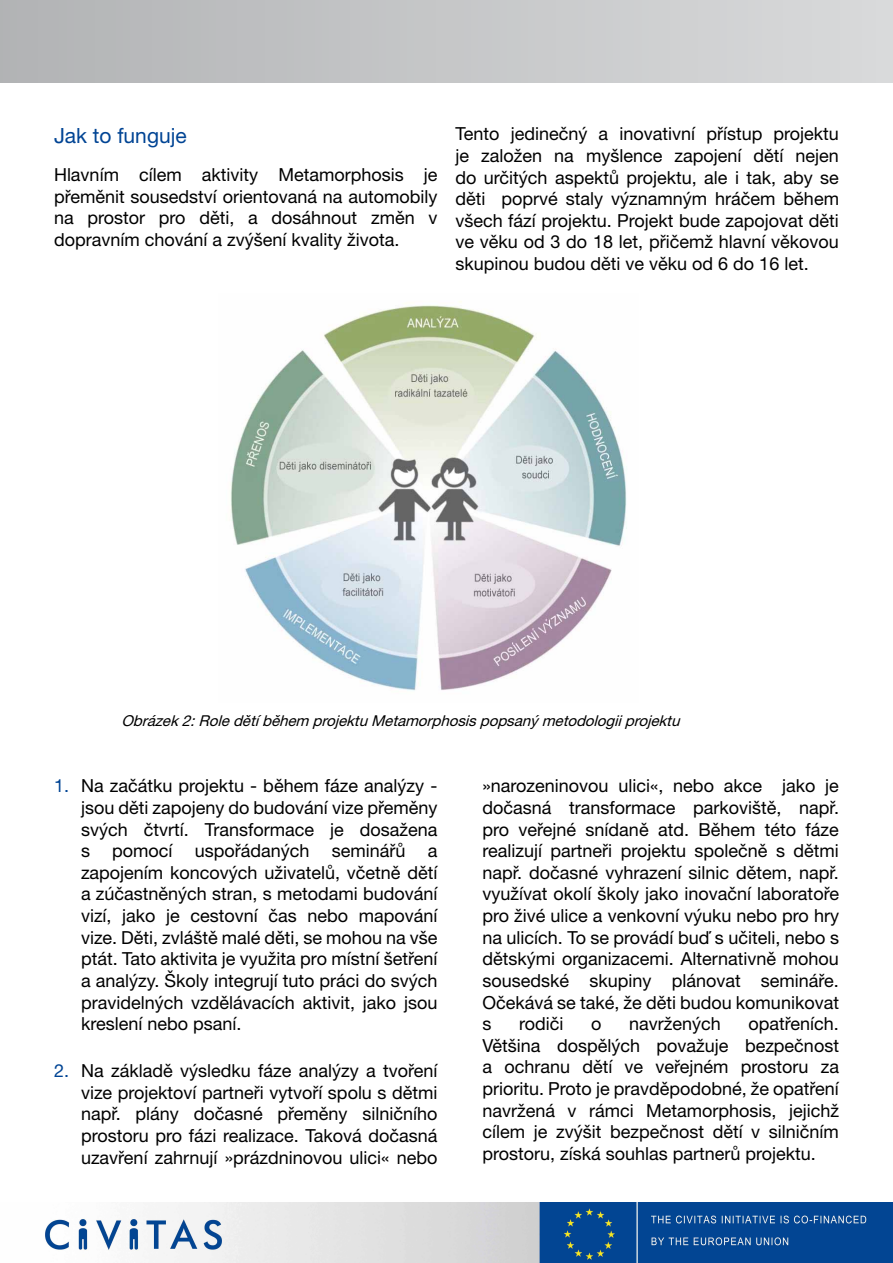
<style>
.page{position:relative;width:893px;height:1263px;background:#fff}
.page>*{position:absolute;margin:0;border:0;box-sizing:border-box;transform-origin:0 0}
.t1{font:21px "Helvetica Neue LT Pro";color:#004494}
.t2{font:18px/21.6px "Helvetica Neue LT Pro";color:#000;text-align:justify}
.t3{font:italic 15px "Helvetica Neue LT Pro";color:#000}
.s1{color:#004494}
</style>
<div class="page">
<div style="left:0;top:0;width:893px;height:82px;background:linear-gradient(to right,#b2b3b5,#d9dadb)"></div>
<img style="left:230px;top:301px;width:397px;height:390px">
<img style="left:45px;top:1203px;width:848px;height:60px">
<p class="t1" style="left:54px;top:123px;width:134px">Jak to funguje</p>
<p class="t2" style="left:54px;top:164px;width:385px">Hlavním cílem aktivity Metamorphosis je přeměnit sousedství orientovaná na automobily na prostor pro děti, a dosáhnout změn v dopravním chování a zvýšení kvality života.</p>
<p class="t2" style="left:455px;top:123px;width:385px">Tento jedinečný a inovativní přístup projektu je založen na myšlence zapojení dětí nejen do určitých aspektů projektu, ale i tak, aby se děti poprvé staly významným hráčem během všech fází projektu. Projekt bude zapojovat děti ve věku od 3 do 18 let, přičemž hlavní věkovou skupinou budou děti ve věku od 6 do 16 let.</p>
<p class="t3" style="left:121px;top:712px;width:564px">Obrázek2:Roledětíběhem projektuMetamorphosispopsanýmetodologiiprojektu</p>
<p class="t2" style="left:81px;top:775px;width:359px;text-indent:-27px"><span class="s1">1.</span> Na začátku projektu - během fáze analýzy - jsou děti zapojeny do budování vize přeměny svých čtvrtí. Transformace je dosažena s pomocí uspořádaných seminářů a zapojením koncových uživatelů, včetně dětí a zúčastněných stran, s metodami budování vizí, jako je cestovní čas nebo mapování vize. Děti, zvláště malé děti, se mohou na vše ptát. Tato aktivita je využita pro místní šetření a analýzy. Školy integrují tuto práci do svých pravidelných vzdělávacích aktivit, jako jsou kreslení nebo psaní.</p>
<p class="t2" style="left:81px;top:1060px;width:359px;text-indent:-27px"><span class="s1">2.</span> Na základě výsledku fáze analýzy a tvoření vize projektoví partneři vytvoří spolu s dětmi např. plány dočasné přeměny silničního prostoru pro fázi realizace. Taková dočasná uzavření zahrnují »prázdninovou ulici« nebo</p>
<p class="t2" style="left:482px;top:775px;width:358px">»narozeninovou ulici«, nebo akce jako je dočasná transformace parkoviště, např. pro veřejné snídaně atd. Během této fáze realizují partneři projektu společně s dětmi např. dočasné vyhrazení silnic dětem, např. využívat okolí školy jako inovační laboratoře pro živé ulice a venkovní výuku nebo pro hry na ulicích. To se provádí buď s učiteli, nebo s dětskými organizacemi. Alternativně mohou sousedské skupiny plánovat semináře.<br>Očekává se také, že děti budou komunikovat s</p>
<p class="t2" style="left:482px;top:1013px;width:359px;text-indent:266px">opatřeních.<br>Většina dospělých považuje bezpečnost a ochranu dětí ve veřejném prostoru za prioritu. Proto je pravděpodobné, že opatření navržená v rámci Metamorphosis, jejichž cílem je zvýšit bezpečnost dětí v silničním prostoru, získá souhlas partnerů projektu.</p>
<p class="t2" style="left:519px;top:1013px;width:46px">rodiči</p>
<p class="t2" style="left:591px;top:1013px;width:12px">o</p>
<p class="t2" style="left:629px;top:1013px;width:93px">navržených</p>
</div>
